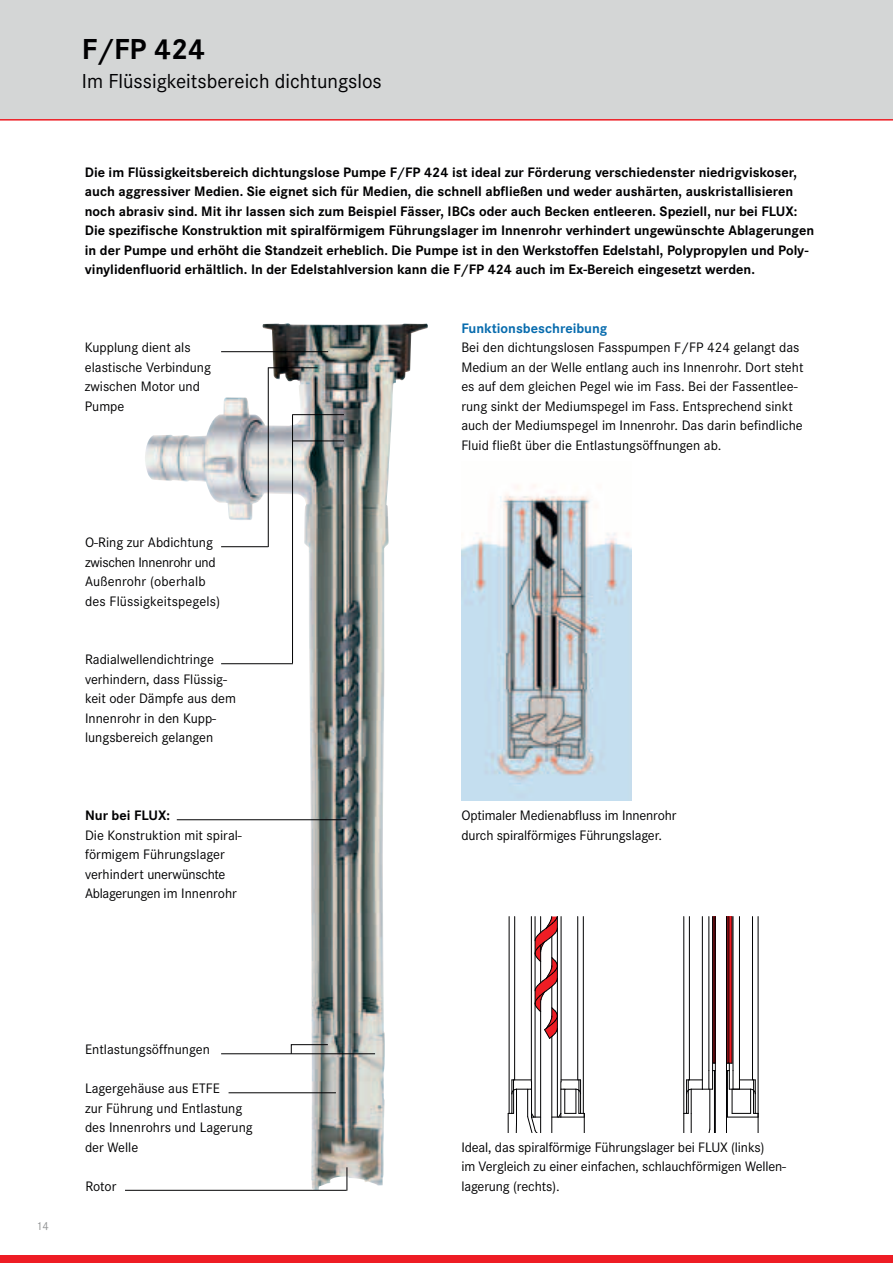
<style>
.page{position:relative;width:893px;height:1263px;background:#fff}
.page>*{position:absolute;margin:0;border:0;box-sizing:border-box;transform-origin:0 0}
.t1{font:700 30px "Corporate S";color:#000002}
.t2{font:21px "Corporate S";color:#000002}
.t3{font:14.25px/19.5px "Corporate S";color:#000002}
.t4{font:700 14.25px/19.5px "Corporate S";color:#000002}
.t5{font:700 14.25px "Corporate S";color:#086cae}
.t6{font:12px "Corporate S";color:#919394}
</style>
<div class="page">
<div style="left:0;top:0;width:893px;height:119px;background:#d4d6d6"></div>
<hr style="left:0;top:119px;width:893px;height:2px;background:#ee1c24">
<div style="left:0;top:1255px;width:893px;height:8px;background:#ee1c24"></div>
<img style="left:461px;top:484px;width:170px;height:316px">
<img style="left:145px;top:323px;width:283px;height:867px">
<hr style="left:221px;top:546px;width:47px;height:1px;background:#000002">
<hr style="left:221px;top:351px;width:107px;height:1px;background:#000002">
<hr style="left:268px;top:367px;width:50px;height:1px;background:#000002">
<hr style="left:292px;top:414px;width:52px;height:1px;background:#000002">
<hr style="left:292px;top:441px;width:52px;height:1px;background:#000002">
<hr style="left:268px;top:367px;width:1px;height:180px;background:#000002">
<hr style="left:292px;top:415px;width:1px;height:248px;background:#000002">
<svg style="left:347px;top:1167px;width:1px;height:24px"></svg>
<hr style="left:221px;top:663px;width:72px;height:1px;background:#000002">
<hr style="left:177px;top:819px;width:170px;height:1px;background:#000002">
<hr style="left:229px;top:1092px;width:107px;height:1px;background:#000002">
<hr style="left:125px;top:1190px;width:222px;height:1px;background:#000002">
<hr style="left:221px;top:1053px;width:154px;height:1px;background:#000002">
<svg style="left:291px;top:1044px;width:38px;height:10px"></svg>
<hr style="left:561px;top:916px;width:1px;height:166px;background:#000002">
<hr style="left:531px;top:916px;width:1px;height:166px;background:#000002">
<hr style="left:557px;top:916px;width:1px;height:201px;background:#000002">
<hr style="left:535px;top:916px;width:1px;height:201px;background:#000002">
<hr style="left:540px;top:1002px;width:1px;height:130px;background:#000002">
<hr style="left:551px;top:1036px;width:1px;height:96px;background:#000002">
<svg style="left:534px;top:916px;width:24px;height:123px"></svg>
<hr style="left:509px;top:916px;width:1px;height:197px;background:#000002">
<svg style="left:508px;top:1079px;width:33px;height:53px"></svg>
<svg style="left:552px;top:1079px;width:33px;height:53px"></svg>
<hr style="left:583px;top:916px;width:1px;height:197px;background:#000002">
<hr style="left:577px;top:916px;width:1px;height:164px;background:#000002">
<hr style="left:514px;top:916px;width:1px;height:164px;background:#000002">
<hr style="left:683px;top:916px;width:1px;height:197px;background:#000002">
<hr style="left:689px;top:916px;width:1px;height:164px;background:#000002">
<hr style="left:715px;top:916px;width:1px;height:216px;background:#000002">
<hr style="left:702px;top:916px;width:1px;height:173px;background:#000002">
<hr style="left:712px;top:916px;width:1px;height:154px;background:#000002">
<svg style="left:726px;top:916px;width:33px;height:216px"></svg>
<svg style="left:683px;top:1070px;width:32px;height:62px"></svg>
<hr style="left:709px;top:916px;width:1px;height:154px;background:#000002">
<h1 class="t1" style="left:82px;top:37px;width:125px">F/FP 424</h1>
<h2 class="t2" style="left:82px;top:73px;width:301px">Im Flüssigkeitsbereich dichtungslos</h2>
<p class="t4" style="left:85px;top:163px;width:731px">Die im Flüssigkeitsbereich dichtungslose Pumpe F/FP 424 ist ideal zur Förderung verschiedenster niedrigviskoser, auch aggressiver Medien. Sie eignet sich für Medien, die schnell abfließen und weder aushärten, auskristallisieren noch abrasiv sind. Mit ihr lassen sich zum Beispiel Fässer, IBCs oder auch Becken entleeren. Speziell, nur bei FLUX:<br>Die spezifische Konstruktion mit spiralförmigem Führungslager im Innenrohr verhindert ungewünschte Ablagerungen in der Pumpe und erhöht die Standzeit erheblich. Die Pumpe ist in den Werkstoffen Edelstahl, Polypropylen und Poly&shy;vinylidenfluorid erhältlich. In der Edelstahlversion kann die F/FP 424 auch im Ex-Bereich eingesetzt werden.</p>
<p class="t3" style="left:85px;top:339px;width:128px">Kupplung dient als elastische Verbindung zwischen Motor und<br>Pumpe</p>
<p class="t3" style="left:85px;top:534px;width:137px">O-Ring zur Abdichtung zwischen Innenrohr und<br>Außenrohr (oberhalb des Flüssigkeitspegels)</p>
<p class="t3" style="left:85px;top:651px;width:153px">Radialwellendichtringe verhindern, dass Flüssig&shy;keit oder Dämpfe aus dem<br>Innenrohr in den Kupp&shy;lungsbereich gelangen</p>
<p class="t4" style="left:85px;top:807px;width:86px">Nur bei FLUX:</p>
<p class="t3" style="left:85px;top:826px;width:158px">Die Konstruktion mit spiral&shy;förmigem Führungslager verhindert unerwünschte<br>Ablagerungen im Innenrohr</p>
<p class="t5" style="left:461px;top:322px;width:148px">Funktionsbeschreibung</p>
<p class="t3" style="left:461px;top:339px;width:344px">Bei den dichtungslosen Fasspumpen F/FP 424 gelangt das Medium an der Welle entlang auch ins Innenrohr. Dort steht es auf dem gleichen Pegel wie im Fass. Bei der Fassentlee&shy;rung sinkt der Mediumspegel im Fass. Entsprechend sinkt auch der Mediumspegel im Innenrohr. Das darin befindliche Fluid fließt über die Entlastungsöffnungen ab.</p>
<p class="t3" style="left:461px;top:807px;width:217px">Optimaler Medienabfluss im Innenrohr durch spiralförmiges Führungslager.</p>
<p class="t6" style="left:36px;top:1221px;width:14px">14</p>
<p class="t3" style="left:85px;top:1041px;width:126px">Entlastungsöffnungen</p>
<p class="t3" style="left:85px;top:1080px;width:169px">Lagergehäuse aus ETFE<br>zur Führung und Entlastung des Innenrohrs und Lagerung der Welle</p>
<p class="t3" style="left:85px;top:1177px;width:32px">Rotor</p>
<p class="t3" style="left:461px;top:1138px;width:326px">Ideal, das spiralförmige Führungslager bei FLUX (links)<br>im Vergleich zu einer einfachen, schlauchförmigen Wellen&shy;lagerung (rechts).</p>
</div>
